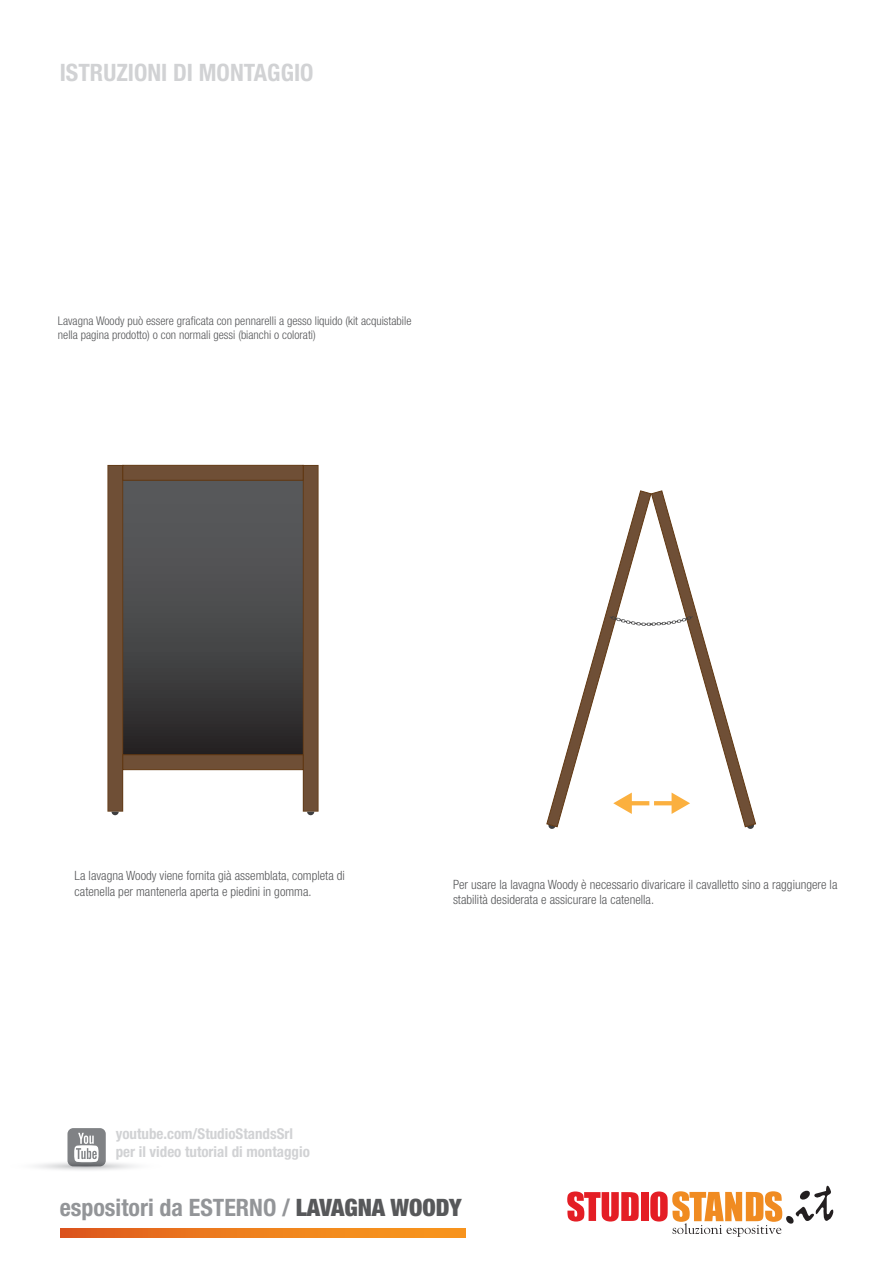
<style>
.page{position:relative;width:893px;height:1263px;background:#fff}
.page>*{position:absolute;margin:0;border:0;box-sizing:border-box;transform-origin:0 0}
.t1{font:700 condensed 24px "Helvetica Neue LT Pro";color:#939598}
.t2{font:700 condensed 24px "Helvetica Neue LT Pro";color:#d1d2d4}
.t3{font:700 condensed 15px/18px "Helvetica Neue LT Pro";color:#d1d2d4}
.t4{font:300 condensed 12.75px/15.3px "Helvetica Neue LT Pro";color:#57585a}
.t5{font:300 condensed 12px/14.4px "Helvetica Neue LT Pro";color:#57585a}
.s1{font-weight:900;color:#57585a}
</style>
<div class="page">
<svg style="left:567px;top:1191px;width:72px;height:30px"></svg>
<div style="left:641px;top:1192px;width:7px;height:29px;background:#e41e25"></div>
<svg style="left:650px;top:1185px;width:183px;height:52px"></svg>
<svg style="left:60px;top:1228px;width:405px;height:9px;background:#ed7c1d"></svg>
<svg style="left:67px;top:1128px;width:39px;height:30px"></svg>
<svg style="left:8px;top:1158px;width:154px;height:15px"></svg>
<div style="left:123px;top:479px;width:180px;height:276px;background:linear-gradient(to bottom,#606264,#2c2b2b)"></div>
<div style="left:122px;top:465px;width:182px;height:16px;background:#6f4f36;border:1px solid #603711"></div>
<div style="left:122px;top:754px;width:182px;height:16px;background:#6f4f36;border:1px solid #603711"></div>
<svg style="left:303px;top:465px;width:16px;height:350px;background:#725239"></svg>
<svg style="left:107px;top:465px;width:16px;height:350px;background:#725239"></svg>
<svg style="left:546px;top:490px;width:210px;height:339px"></svg>
<h1 class="t2" style="left:60px;top:58px;width:255px">ISTRUZIONI DI MONTAGGIO</h1>
<p class="t5" style="left:58px;top:313px;width:355px">Lavagna Woody può essere graficata con pennarelli a gesso liquido (kit acquistabile nella pagina prodotto) o con normali gessi (bianchi o colorati)</p>
<p class="t4" style="left:75px;top:868px;width:272px">La lavagna Woody viene fornita già assemblata, completa di catenella per mantenerla aperta e piedini in gomma.</p>
<p class="t3" style="left:116px;top:1124px;width:196px">youtube.com/StudioStandsSrl per il video tutorial di montaggio</p>
<p class="t4" style="left:453px;top:876px;width:386px">Per usare la lavagna Woody è necessario divaricare il cavalletto sino a raggiungere la stabilità desiderata e assicurare la catenella.</p>
<h1 class="t1" style="left:60px;top:1193px;width:403px">espositori da ESTERNO / <span class="s1">LAVAGNA WOODY</span></h1>
</div>
